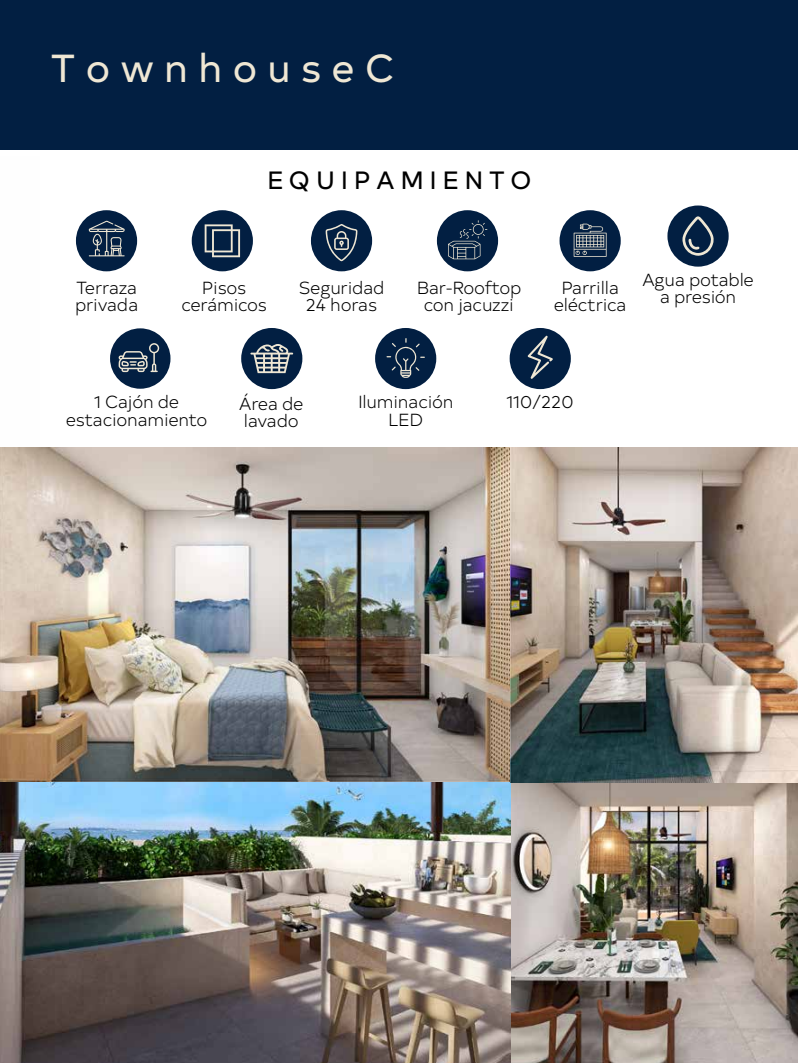
<style>
.page{position:relative;width:798px;height:1063px;background:#fff}
.page>*{position:absolute;margin:0;border:0;box-sizing:border-box;transform-origin:0 0}
.t1{font:39.12px "Typold";color:#efe7d4}
.t2{font:25px "Typold";color:#000}
.t3{font:300 17.5px/17.5px "Typold";letter-spacing:-.015em;color:#000;text-align:center}
</style>
<div class="page">
<div style="left:110px;top:328px;width:60px;height:61px;background:#021f42;border-radius:50%"></div>
<svg style="left:118px;top:343px;width:41px;height:29px"></svg>
<div style="left:241px;top:328px;width:61px;height:61px;background:#021f42;border-radius:50%"></div>
<svg style="left:250px;top:344px;width:43px;height:29px"></svg>
<div style="left:375px;top:328px;width:61px;height:61px;background:#021f42;border-radius:50%"></div>
<svg style="left:386px;top:338px;width:38px;height:40px"></svg>
<div style="left:509px;top:328px;width:61px;height:61px;background:#021f42;border-radius:50%"></div>
<svg style="left:527px;top:336px;width:25px;height:43px"></svg>
<div style="left:559px;top:210px;width:61px;height:61px;background:#021f42;border-radius:50%"></div>
<svg style="left:573px;top:224px;width:33px;height:33px"></svg>
<div style="left:436px;top:210px;width:62px;height:61px;background:#021f42;border-radius:50%"></div>
<svg style="left:448px;top:220px;width:39px;height:39px"></svg>
<div style="left:311px;top:210px;width:61px;height:61px;background:#021f42;border-radius:50%"></div>
<svg style="left:325px;top:224px;width:32px;height:37px"></svg>
<div style="left:192px;top:210px;width:61px;height:61px;background:#021f42;border-radius:50%"></div>
<svg style="left:204px;top:224px;width:36px;height:33px"></svg>
<div style="left:76px;top:210px;width:61px;height:61px;background:#021f42;border-radius:50%"></div>
<svg style="left:89px;top:221px;width:35px;height:35px"></svg>
<div style="left:0;top:0;width:797px;height:150px;background:#021f42"></div>
<img style="left:510px;top:782px;width:287px;height:281px">
<img style="left:0;top:782px;width:510px;height:281px">
<img style="left:0;top:448px;width:797px;height:334px">
<div style="left:667px;top:206px;width:61px;height:61px;background:#021f42;border-radius:50%"></div>
<svg style="left:682px;top:216px;width:31px;height:40px"></svg>
<h1 class="t1" style="left:51px;top:38px;width:345px">T o w n h o u s e C</h1>
<h2 class="t2" style="left:267px;top:161px;width:265px">E Q U I P A M I E N T O</h2>
<p class="t3" style="left:75px;top:278px;width:65px;text-align:left">Terraza privada</p>
<p class="t3" style="left:181px;top:278px;width:87px">Pisos cerámicos</p>
<p class="t3" style="left:298px;top:278px;width:87px">Seguridad<br>24 horas</p>
<p class="t3" style="left:416px;top:278px;width:106px">Bar-Rooftop con jacuzzi</p>
<p class="t3" style="left:553px;top:278px;width:74px">Parrilla eléctrica</p>
<p class="t3" style="left:642px;top:269px;width:113px">Agua potable a presión</p>
<p class="t3" style="left:66px;top:392px;width:143px">1 Cajón de estacionamiento</p>
<p class="t3" style="left:239px;top:393px;width:66px;text-align:left">Área de lavado</p>
<p class="t3" style="left:358px;top:392px;width:97px">Iluminación</p>
<p class="t3" style="left:506px;top:392px;width:69px">110/220</p>
<p class="t3" style="left:388px;top:409px;width:37px">LED</p>
</div>
